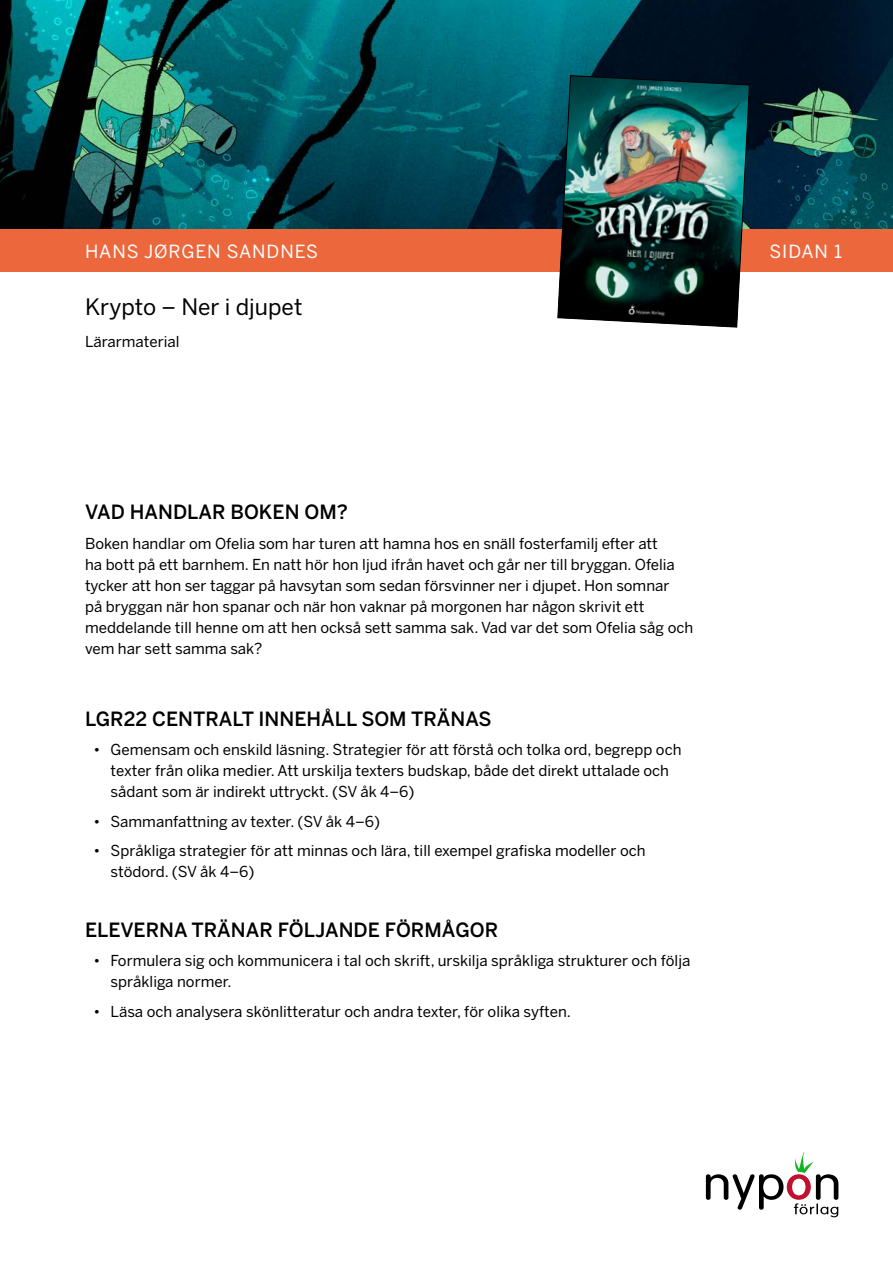
<style>
.page{position:relative;width:893px;height:1263px;background:#fff}
.page>*{position:absolute;margin:0;border:0;box-sizing:border-box;transform-origin:0 0}
.t1{font:22.5px "Benton Sans";color:#000}
.t2{font:500 19.5px "Benton Sans";color:#000}
.t3{font:18px "Benton Sans";letter-spacing:.05em;color:#fff}
.t4{font:15px/21px "Benton Sans";color:#000}
</style>
<div class="page">
<img style="left:0;top:0;width:893px;height:230px">
<svg style="left:706px;top:1152px;width:132px;height:65px"></svg>
<div style="left:0;top:230px;width:893px;height:42px;background:#ed673d"></div>
<img style="left:557px;top:75px;width:193px;height:253px">
<p class="t3" style="left:85px;top:241px;width:235px">HANS JØRGEN SANDNES</p>
<p class="t3" style="left:769px;top:241px;width:74px">SIDAN 1</p>
<h1 class="t1" style="left:85px;top:294px;width:219px">Krypto – Ner i djupet</h1>
<p class="t4" style="left:85px;top:331px;width:96px">Lärarmaterial</p>
<h2 class="t2" style="left:85px;top:501px;width:264px">VAD HANDLAR BOKEN OM?</h2>
<p class="t4" style="left:85px;top:533px;width:610px">Boken handlar om Ofelia som har turen att hamna hos en snäll fosterfamilj efter att<br>ha bott på ett barnhem. En natt hör hon ljud ifrån havet och går ner till bryggan. Ofelia tycker att hon ser taggar på havsytan som sedan försvinner ner i djupet. Hon somnar<br>på bryggan när hon spanar och när hon vaknar på morgonen har någon skrivit ett meddelande till henne om att hen också sett samma sak. Vad var det som Ofelia såg och vem har sett samma sak?</p>
<h2 class="t2" style="left:85px;top:707px;width:408px">LGR22 CENTRALT INNEHÅLL SOM TRÄNAS</h2>
<p class="t4" style="left:111px;top:740px;width:572px;text-indent:-17px">• Gemensam och enskild läsning. Strategier för att förstå och tolka ord, begrepp och texter från olika medier. Att urskilja texters budskap, både det direkt uttalade och sådant som är indirekt uttryckt. (SV åk 4–6)</p>
<p class="t4" style="left:94px;top:811px;width:288px">• Sammanfattning av texter. (SV åk 4–6)</p>
<p class="t4" style="left:111px;top:841px;width:537px;text-indent:-17px">• Språkliga strategier för att minnas och lära, till exempel grafiska modeller och stödord. (SV åk 4–6)</p>
<h2 class="t2" style="left:85px;top:918px;width:415px">ELEVERNA TRÄNAR FÖLJANDE FÖRMÅGOR</h2>
<p class="t4" style="left:111px;top:950px;width:581px;text-indent:-17px">• Formulera sig och kommunicera i tal och skrift, urskilja språkliga strukturer och följa språkliga normer.</p>
<p class="t4" style="left:94px;top:1001px;width:479px">• Läsa och analysera skönlitteratur och andra texter, för olika syften.</p>
</div>
